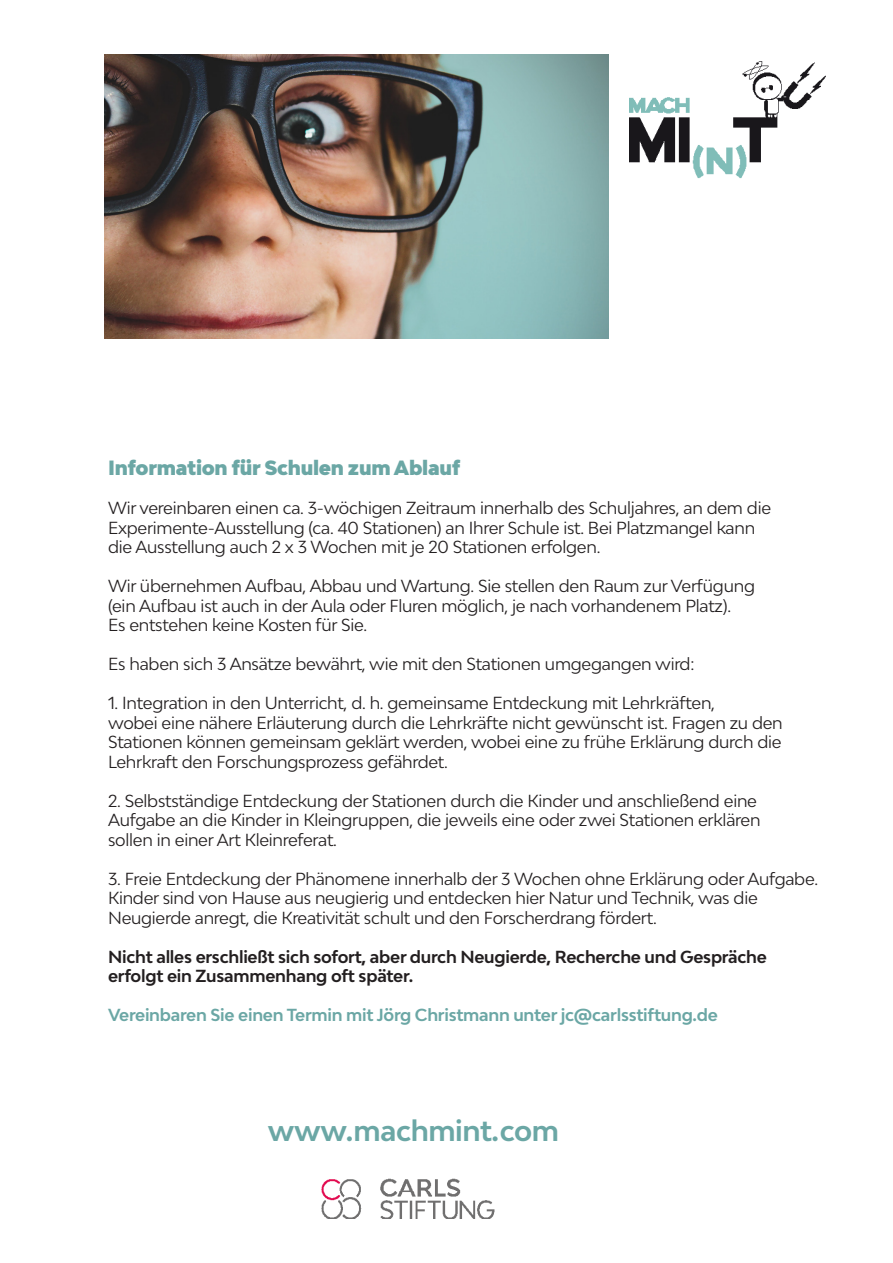
<style>
.page{position:relative;width:893px;height:1263px;background:#fff}
.page>*{position:absolute;margin:0;border:0;box-sizing:border-box;transform-origin:0 0}
.t1{font:700 27.75px "Bw Modelica";letter-spacing:-.015em;color:#6ba7a5}
.t2{font:900 19.5px "Bw Modelica";letter-spacing:-.015em;color:#6ba7a5}
.t3{font:16.5px/19.5px "Bw Modelica";letter-spacing:-.015em;color:#231f20}
.t4{font:700 16.5px/19.5px "Bw Modelica";letter-spacing:-.015em;color:#231f20}
.t5{font:700 16.5px "Bw Modelica";letter-spacing:-.015em;color:#6ba7a5}
</style>
<div class="page">
<img style="left:321px;top:1178px;width:174px;height:41px">
<img style="left:629px;top:61px;width:196px;height:118px">
<img style="left:105px;top:54px;width:504px;height:284px">
<p class="t2" style="left:108px;top:455px;width:354px">Information für Schulen zum Ablauf</p>
<p class="t3" style="left:108px;top:498px;width:664px">Wir vereinbaren einen ca. 3-wöchigen Zeitraum innerhalb des Schuljahres, an dem die<br>Experimente-Ausstellung (ca. 40 Stationen) an Ihrer Schule ist. Bei Platzmangel kann die Ausstellung auch 2 x 3 Wochen mit je 20 Stationen erfolgen.</p>
<p class="t3" style="left:108px;top:576px;width:648px">Wir übernehmen Aufbau, Abbau und Wartung. Sie stellen den Raum zur Verfügung (ein Aufbau ist auch in der Aula oder Fluren möglich, je nach vorhandenem Platz).<br>Es entstehen keine Kosten für Sie.</p>
<p class="t3" style="left:108px;top:654px;width:588px">Es haben sich 3 Ansätze bewährt, wie mit den Stationen umgegangen wird:</p>
<p class="t3" style="left:108px;top:693px;width:676px">1. Integration in den Unterricht, d. h. gemeinsame Entdeckung mit Lehrkräften,<br>wobei eine nähere Erläuterung durch die Lehrkräfte nicht gewünscht ist. Fragen zu den Stationen können gemeinsam geklärt werden, wobei eine zu frühe Erklärung durch die Lehrkraft den Forschungsprozess gefährdet.</p>
<p class="t3" style="left:108px;top:790px;width:654px">2. Selbstständige Entdeckung der Stationen durch die Kinder und anschließend eine<br>Aufgabe an die Kinder in Kleingruppen, die jeweils eine oder zwei Stationen erklären sollen in einer Art Kleinreferat.</p>
<p class="t3" style="left:108px;top:868px;width:711px">3. Freie Entdeckung der Phänomene innerhalb der 3 Wochen ohne Erklärung oder Aufgabe.<br>Kinder sind von Hause aus neugierig und entdecken hier Natur und Technik, was die<br>Neugierde anregt, die Kreativität schult und den Forscherdrang fördert.</p>
<p class="t4" style="left:108px;top:946px;width:660px">Nicht alles erschließt sich sofort, aber durch Neugierde, Recherche und Gespräche erfolgt ein Zusammenhang oft später.</p>
<p class="t5" style="left:108px;top:1004px;width:611px">Vereinbaren Sie einen Termin mit Jörg Christmann unter jc@carlsstiftung.de</p>
<p class="t1" style="left:268px;top:1113px;width:292px">www.machmint.com</p>
</div>
